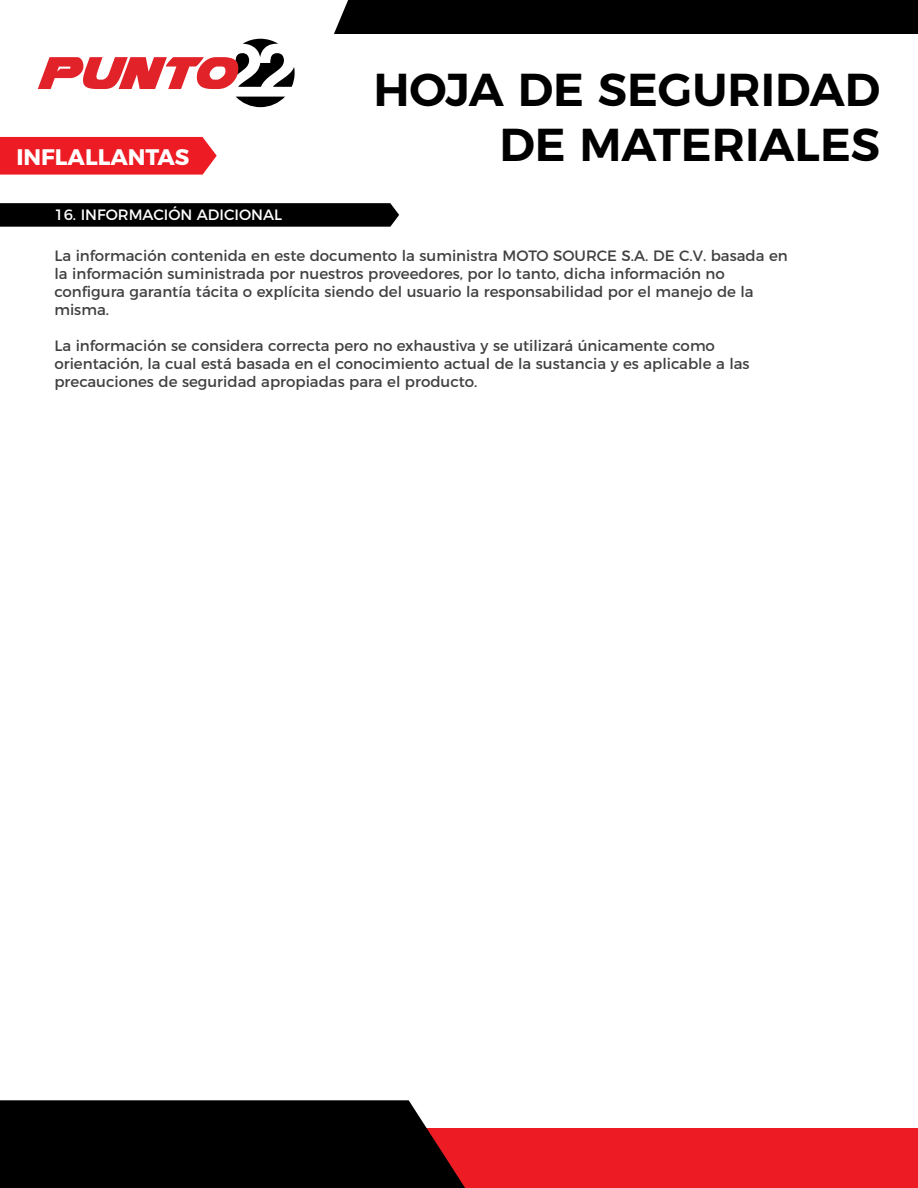
<style>
.page{position:relative;width:918px;height:1188px;background:#fff}
.page>*{position:absolute;margin:0;border:0;box-sizing:border-box;transform-origin:0 0}
.t1{font:600 46.05px/55.3px "Montserrat";color:#000;text-align:right}
.t2{font:700 22.5px "Montserrat";color:#fff}
.t3{font:15px/18px "Montserrat";color:#414042}
.t4{font:15px "Montserrat";color:#fff}
</style>
<div class="page">
<div style="left:0;top:137px;width:217px;height:38px;background:#ed1c24"></div>
<div style="left:0;top:0;width:918px;height:34px;background:#000"></div>
<div style="left:0;top:1129px;width:918px;height:59px;background:#ed1c24"></div>
<div style="left:0;top:1100px;width:465px;height:88px;background:#000"></div>
<svg style="left:0;top:0;width:348px;height:108px"></svg>
<svg style="left:0;top:203px;width:399px;height:24px;background:#070707"></svg>
<h2 class="t2" style="left:16px;top:138px;width:175px">INFLALLANTAS</h2>
<h1 class="t1" style="left:373px;top:58px;width:508px">HOJA DE SEGURIDAD<br>DE MATERIALES</h1>
<p class="t4" style="left:54px;top:203px;width:229px">16. INFORMACIÓN ADICIONAL</p>
<p class="t3" style="left:54px;top:245px;width:735px">La información contenida en este documento la suministra MOTO SOURCE S.A. DE C.V. basada en la información suministrada por nuestros proveedores, por lo tanto, dicha información no configura garantía tácita o explícita siendo del usuario la responsabilidad por el manejo de la misma.</p>
<p class="t3" style="left:54px;top:335px;width:697px">La información se considera correcta pero no exhaustiva y se utilizará únicamente como orientación, la cual está basada en el conocimiento actual de la sustancia y es aplicable a las precauciones de seguridad apropiadas para el producto.</p>
</div>
